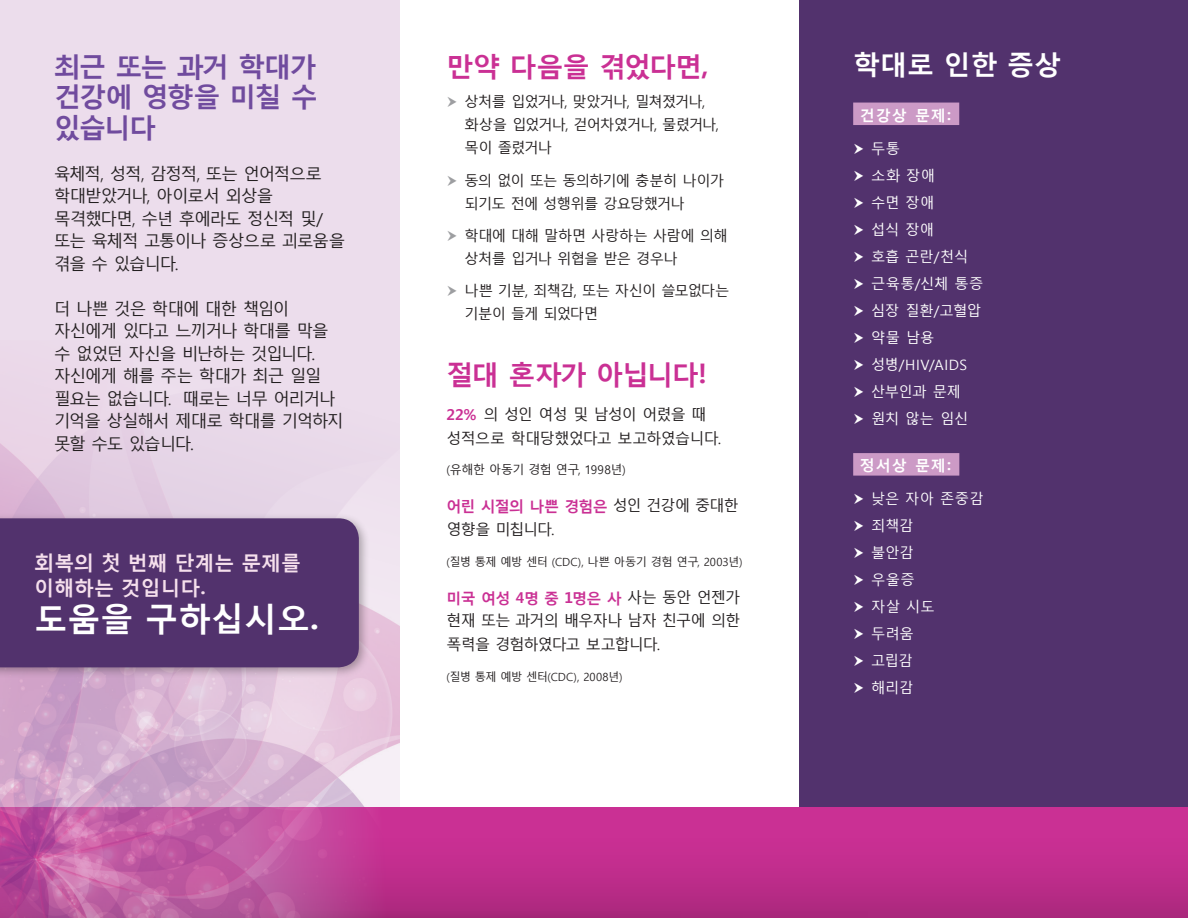
<style>
.page{position:relative;width:1188px;height:918px;background:#fff}
.page>*{position:absolute;margin:0;border:0;box-sizing:border-box;transform-origin:0 0}
.t1{font:700 33px "Malgun Gothic";color:#fff}
.t2{font:700 27px/30.8px "Malgun Gothic";letter-spacing:-.065em;color:#704b9e;text-align:justify}
.t3{font:700 27px "Malgun Gothic";letter-spacing:-.03em;color:#ca3094}
.t4{font:700 27px "Malgun Gothic";letter-spacing:-.055em;color:#ca3094}
.t5{font:700 27px "Malgun Gothic";color:#fff}
.t6{font:700 19.8px/25px "Malgun Gothic";color:#f5dfec}
.t7{font:16.5px/22.5px "Malgun Gothic";letter-spacing:-.065em;color:#231f20}
.t8{font:15px/23.7px "Malgun Gothic";letter-spacing:-.055em;color:#231f20}
.t9{font:700 15px "Malgun Gothic";letter-spacing:.06em;color:#fff}
.t10{font:14.25px/27px "Malgun Gothic";letter-spacing:-.01em;color:#fff}
.t11{font:14.25px/23px "Malgun Gothic";letter-spacing:-.05em;color:#231f20}
.t12{font:14.25px/23px "Malgun Gothic";letter-spacing:-.07em;color:#231f20}
.t13{font:12px "Malgun Gothic";letter-spacing:-.035em;color:#231f20}
.t14{font:11.25px "Malgun Gothic";letter-spacing:-.035em;color:#231f20}
.s1{font-weight:700;color:#ca3094}
</style>
<div class="page">
<div style="left:0;top:0;width:400px;height:820px;background:#ecddec"></div>
<img style="left:0;top:409px;width:400px;height:399px">
<div style="left:799px;top:0;width:389px;height:808px;background:#52326d"></div>
<svg style="left:0;top:808px;width:1188px;height:110px;background:#bf3a92"></svg>
<div style="left:853px;top:103px;width:106px;height:22px;background:#cc9ac6"></div>
<div style="left:853px;top:453px;width:106px;height:23px;background:#cc9ac6"></div>
<div style="left:0;top:513px;width:370px;height:166px;background:#231f20;opacity:.35"></div>
<div style="left:0;top:518px;width:359px;height:149px;background:#52326d"></div>
<h2 class="t2" style="left:54px;top:50px;width:265px">최근 또는 과거 학대가 건강에 영향을 미칠 수 있습니다</h2>
<p class="t7" style="left:54px;top:163px;width:293px">육체적, 성적, 감정적, 또는 언어적으로 학대받았거나, 아이로서 외상을 목격했다면, 수년 후에라도 정신적 및/ 또는 육체적 고통이나 증상으로 괴로움을 겪을 수 있습니다.</p>
<p class="t7" style="left:54px;top:298px;width:291px">더 나쁜 것은 학대에 대한 책임이 자신에게 있다고 느끼거나 학대를 막을 수 없었던 자신을 비난하는 것입니다. 자신에게 해를 주는 학대가 최근 일일 필요는 없습니다. 때로는 너무 어리거나 기억을 상실해서 제대로 학대를 기억하지 못할 수도 있습니다.</p>
<p class="t6" style="left:34px;top:549px;width:268px">회복의 첫 번째 단계는 문제를 이해하는 것입니다.</p>
<h1 class="t1" style="left:34px;top:598px;width:286px">도움을 구하십시오.</h1>
<h2 class="t3" style="left:447px;top:49px;width:263px">만약 다음을 겪었다면,</h2>
<p class="t12" style="left:465px;top:91px;width:256px">상처를 입었거나, 맞았거나, 밀쳐졌거나, 화상을 입었거나, 걷어차였거나, 물렸거나, 목이 졸렸거나</p>
<p class="t11" style="left:465px;top:169px;width:261px">동의 없이 또는 동의하기에 충분히 나이가 되기도 전에 성행위를 강요당했거나</p>
<p class="t11" style="left:465px;top:225px;width:265px">학대에 대해 말하면 사랑하는 사람에 의해 상처를 입거나 위협을 받은 경우나</p>
<p class="t11" style="left:465px;top:280px;width:266px">나쁜 기분, 죄책감, 또는 자신이 쓸모없다는 기분이 들게 되었다면</p>
<h2 class="t4" style="left:447px;top:357px;width:262px">절대 혼자가 아닙니다!</h2>
<p class="t8" style="left:447px;top:403px;width:276px"><span class="s1">22%</span> 의 성인 여성 및 남성이 어렸을 때 성적으로 학대당했었다고 보고하였습니다.</p>
<p class="t13" style="left:447px;top:463px;width:181px">(유해한 아동기 경험 연구, 1998년)</p>
<p class="t8" style="left:447px;top:494px;width:294px"><span class="s1">어린 시절의 나쁜 경험은</span> 성인 건강에 중대한 영향을 미칩니다.</p>
<p class="t14" style="left:447px;top:555px;width:298px">(질병 통제 예방 센터 (CDC), 나쁜 아동기 경험 연구, 2003년)</p>
<p class="t8" style="left:447px;top:586px;width:295px;text-align:justify"><span class="s1">미국 여성 4명 중 1명은 사</span> 사는 동안 언젠가 현재 또는 과거의 배우자나 남자 친구에 의한 폭력을 경험하였다고 보고합니다.</p>
<p class="t14" style="left:447px;top:670px;width:178px">(질병 통제 예방 센터(CDC), 2008년)</p>
<h2 class="t5" style="left:853px;top:47px;width:210px">학대로 인한 증상</h2>
<p class="t9" style="left:860px;top:106px;width:93px">건강상 문제:</p>
<p class="t10" style="left:871px;top:135px;width:114px">두통<br>소화 장애<br>수면 장애<br>섭식 장애<br>호흡 곤란/천식 근육통/신체 통증 심장 질환/고혈압 약물 남용 성병/HIV/AIDS 산부인과 문제 원치 않는 임신</p>
<p class="t9" style="left:860px;top:456px;width:93px">정서상 문제:</p>
<p class="t10" style="left:871px;top:486px;width:114px">낮은 자아 존중감 죄책감<br>불안감<br>우울증<br>자살 시도<br>두려움<br>고립감<br>해리감</p>
</div>
